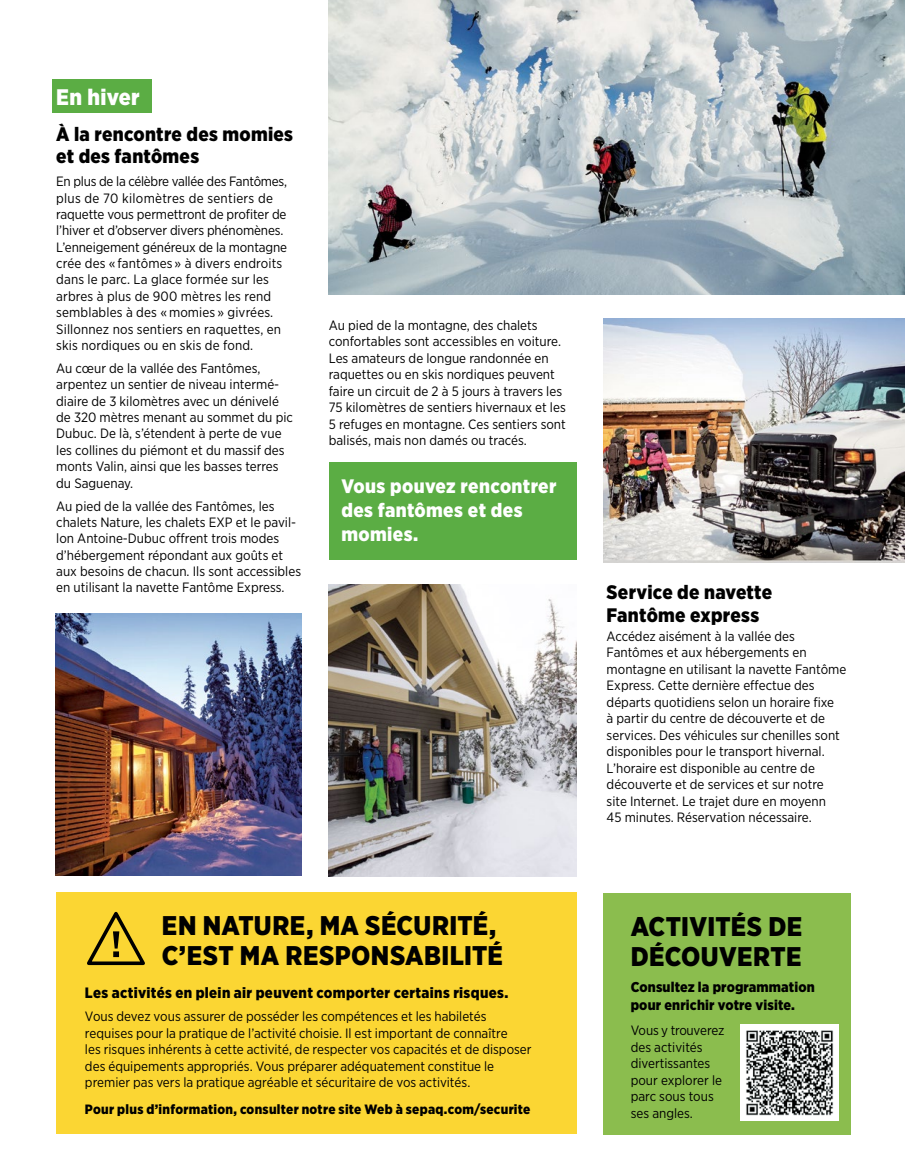
<style>
.page{position:relative;width:905px;height:1175px;background:#fff}
.page>*{position:absolute;margin:0;border:0;box-sizing:border-box;transform-origin:0 0}
.t1{font:900 27px/30px "Gotham Narrow";letter-spacing:.015em;color:#000}
.t2{font:900 22.5px "Gotham Narrow";letter-spacing:.015em;color:#fff}
.t3{font:900 19.5px/22.5px "Gotham Narrow";letter-spacing:.015em;color:#000}
.t4{font:900 19.5px/24px "Gotham Narrow";letter-spacing:.02em;color:#fff}
.t5{font:900 15px "Gotham Narrow";letter-spacing:.02em;color:#000}
.t6{font:900 14.25px/18px "Gotham Narrow";letter-spacing:.01em;color:#000}
.t7{font:13.5px/16.5px "Gotham Narrow";color:#000}
.t8{font:900 13.5px "Gotham Narrow";letter-spacing:.02em;color:#000}
</style>
<div class="page">
<img style="left:328px;top:0;width:576px;height:294px">
<div style="left:52px;top:79px;width:99px;height:34px;background:#5bad44"></div>
<div style="left:328px;top:463px;width:248px;height:97px;background:#5bad44"></div>
<img style="left:328px;top:585px;width:248px;height:291px">
<img style="left:603px;top:318px;width:301px;height:244px">
<div style="left:603px;top:892px;width:247px;height:242px;background:#8bbd4e"></div>
<img style="left:740px;top:1024px;width:98px;height:96px">
<div style="left:56px;top:892px;width:520px;height:241px;background:#fbd633"></div>
<svg style="left:87px;top:911px;width:58px;height:55px"></svg>
<img style="left:55px;top:614px;width:246px;height:261px">
<h2 class="t2" style="left:56px;top:82px;width:85px">En hiver</h2>
<h3 class="t3" style="left:56px;top:122px;width:238px">À la rencontre des momies et des fantômes</h3>
<p class="t7" style="left:56px;top:173px;width:232px">En plus de la célèbre vallée des Fantômes, plus de 70 kilomètres de sentiers de raquette vous permettront de profiter de l’hiver et d’observer divers phénomènes.<br>L’enneigement généreux de la montagne crée des « fantômes » à divers endroits dans le parc. La glace formée sur les arbres à plus de 900 mètres les rend semblables à des « momies » givrées.<br>Sillonnez nos sentiers en raquettes, en skis nordiques ou en skis de fond.</p>
<p class="t7" style="left:56px;top:360px;width:238px">Au cœur de la vallée des Fantômes, arpentez un sentier de niveau intermé&shy;diaire de 3 kilomètres avec un dénivelé de 320 mètres menant au sommet du pic Dubuc. De là, s’étendent à perte de vue les collines du piémont et du massif des monts Valin, ainsi que les basses terres du Saguenay.</p>
<p class="t7" style="left:56px;top:497px;width:246px">Au pied de la vallée des Fantômes, les chalets Nature, les chalets EXP et le pavil&shy;lon Antoine-Dubuc offrent trois modes d’hébergement répondant aux goûts et aux besoins de chacun. Ils sont accessibles en utilisant la navette Fantôme Express.</p>
<p class="t7" style="left:329px;top:316px;width:238px">Au pied de la montagne, des chalets confortables sont accessibles en voiture.<br>Les amateurs de longue randonnée en raquettes ou en skis nordiques peuvent faire un circuit de 2 à 5 jours à travers les 75 kilomètres de sentiers hivernaux et les 5 refuges en montagne. Ces sentiers sont balisés, mais non damés ou tracés.</p>
<h3 class="t4" style="left:341px;top:474px;width:216px">Vous pouvez rencontrer des fantômes et des momies.</h3>
<h1 class="t1" style="left:162px;top:910px;width:342px">EN NATURE, MA SÉCURITÉ,<br>C’EST MA RESPONSABILITÉ</h1>
<p class="t5" style="left:85px;top:983px;width:425px">Les activités en plein air peuvent comporter certains risques.</p>
<p class="t7" style="left:85px;top:1008px;width:448px">Vous devez vous assurer de posséder les compétences et les habiletés requises pour la pratique de l’activité choisie. Il est important de connaître<br>les risques inhérents à cette activité, de respecter vos capacités et de disposer des équipements appropriés. Vous préparer adéquatement constitue le premier pas vers la pratique agréable et sécuritaire de vos activités.</p>
<p class="t8" style="left:85px;top:1100px;width:447px">Pour plus d’information, consulter notre site Web à sepaq.com/securite</p>
<h3 class="t3" style="left:606px;top:581px;width:167px">Service de navette<br>Fantôme express</h3>
<p class="t7" style="left:606px;top:627px;width:241px">Accédez aisément à la vallée des Fantômes et aux hébergements en montagne en utilisant la navette Fantôme Express. Cette dernière effectue des départs quotidiens selon un horaire fixe<br>à partir du centre de découverte et de services. Des véhicules sur chenilles sont disponibles pour le transport hivernal.<br>L’horaire est disponible au centre de découverte et de services et sur notre site Internet. Le trajet dure en moyenn<br>45 minutes. Réservation nécessaire.</p>
<h1 class="t1" style="left:630px;top:911px;width:173px">ACTIVITÉS DE<br>DÉCOUVERTE</h1>
<p class="t6" style="left:630px;top:977px;width:185px">Consultez la programmation pour enrichir votre visite.</p>
<p class="t7" style="left:630px;top:1021px;width:95px">Vous y trouverez des activités divertissantes pour explorer le parc sous tous ses angles.</p>
</div>
